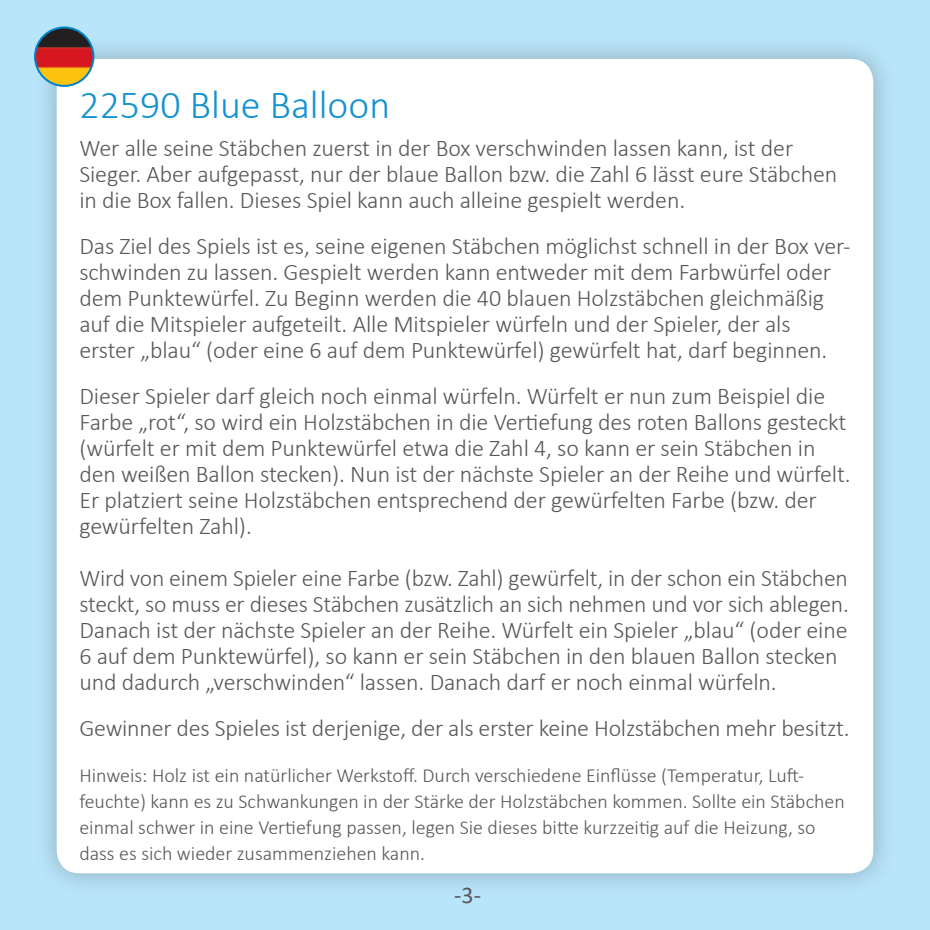
<style>
.page{position:relative;width:930px;height:930px;background:#b9e5fa}
.page>*{position:absolute;margin:0;border:0;box-sizing:border-box;transform-origin:0 0}
.t1{font:300 40px "Calibri";color:#1592d1}
.t2{font:300 24px/26px "Calibri";letter-spacing:-.005em;color:#57585a}
.t3{font:24px "Calibri";color:#57585a}
.t4{font:300 20px/26px "Calibri";color:#57585a}
</style>
<div class="page">
<div style="left:33px;top:35px;width:865px;height:863px;background:#231f20;opacity:.3"></div>
<div style="left:57px;top:59px;width:816px;height:814px;background:#fff;border-radius:23px"></div>
<img style="left:35px;top:27px;width:58px;height:59px;border-radius:29px">
<div style="left:34px;top:26px;width:60px;height:61px;border:2px solid #0082c8;border-radius:50%"></div>
<p class="t1" style="left:79px;top:80px;width:312px">22590 Blue Balloon</p>
<p class="t2" style="left:79px;top:135px;width:759px">Wer alle seine Stäbchen zuerst in der Box verschwinden lassen kann, ist der<br>Sieger. Aber aufgepasst, nur der blaue Ballon bzw. die Zahl 6 lässt eure Stäbchen in die Box fallen. Dieses Spiel kann auch alleine gespielt werden.</p>
<p class="t2" style="left:79px;top:233px;width:773px">Das Ziel des Spiels ist es, seine eigenen Stäbchen möglichst schnell in der Box ver&shy;schwinden zu lassen. Gespielt werden kann entweder mit dem Farbwürfel oder dem Punktewürfel. Zu Beginn werden die 40 blauen Holzstäbchen gleichmäßig auf die Mitspieler aufgeteilt. Alle Mitspieler würfeln und der Spieler, der als erster „blau“ (oder eine 6 auf dem Punktewürfel) gewürfelt hat, darf beginnen.</p>
<p class="t2" style="left:79px;top:383px;width:773px">Dieser Spieler darf gleich noch einmal würfeln. Würfelt er nun zum Beispiel die Farbe „rot“, so wird ein Holzstäbchen in die Vertiefung des roten Ballons gesteckt (würfelt er mit dem Punktewürfel etwa die Zahl 4, so kann er sein Stäbchen in den weißen Ballon stecken). Nun ist der nächste Spieler an der Reihe und würfelt.<br>Er platziert seine Holzstäbchen entsprechend der gewürfelten Farbe (bzw. der gewürfelten Zahl).</p>
<p class="t2" style="left:79px;top:565px;width:771px">Wird von einem Spieler eine Farbe (bzw. Zahl) gewürfelt, in der schon ein Stäbchen steckt, so muss er dieses Stäbchen zusätzlich an sich nehmen und vor sich ablegen.<br>Danach ist der nächste Spieler an der Reihe. Würfelt ein Spieler „blau“ (oder eine 6 auf dem Punktewürfel), so kann er sein Stäbchen in den blauen Ballon stecken und dadurch „verschwinden“ lassen. Danach darf er noch einmal würfeln.</p>
<p class="t2" style="left:79px;top:715px;width:772px">Gewinner des Spieles ist derjenige, der als erster keine Holzstäbchen mehr besitzt.</p>
<p class="t4" style="left:79px;top:762px;width:767px">Hinweis: Holz ist ein natürlicher Werkstoff. Durch verschiedene Einflüsse (Temperatur, Luft&shy;feuchte) kann es zu Schwankungen in der Stärke der Holzstäbchen kommen. Sollte ein Stäbchen einmal schwer in eine Vertiefung passen, legen Sie dieses bitte kurzzeitig auf die Heizung, so dass es sich wieder zusammenziehen kann.</p>
<p class="t3" style="left:454px;top:878px;width:28px">-3-</p>
</div>
